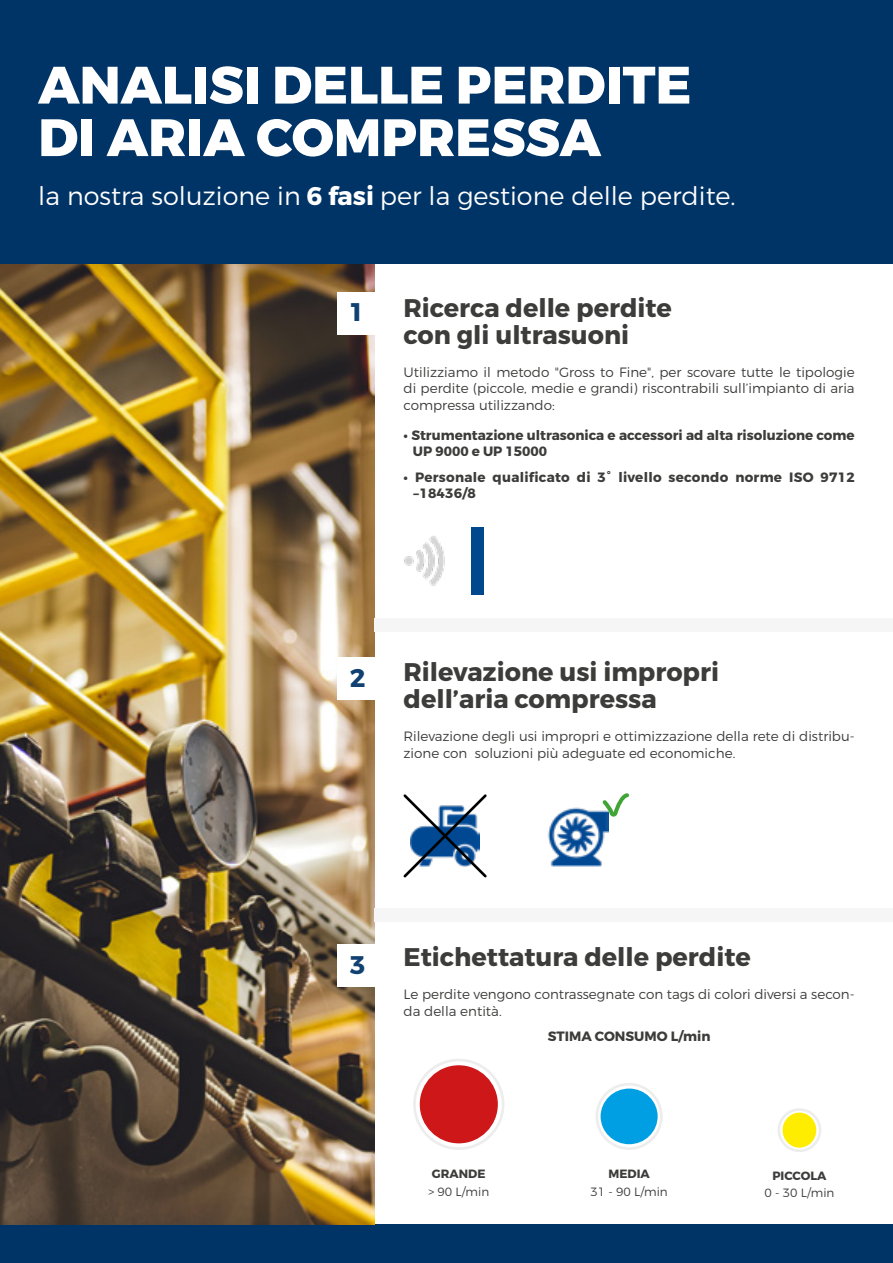
<style>
.page{position:relative;width:893px;height:1263px;background:#fff}
.page>*{position:absolute;margin:0;border:0;box-sizing:border-box;transform-origin:0 0}
.t1{font:800 52.5px/52.5px "Montserrat";color:#fff}
.t2{font:700 25.5px/27px "Montserrat";color:#3c3c3b}
.t3{font:300 25.5px "Montserrat";color:#fff}
.t4{font:700 25.5px "Montserrat";color:#104172}
.t5{font:300 13.5px/16.5px "Montserrat";color:#3c3c3b}
.t6{font:700 13.5px/16.5px "Montserrat";color:#3c3c3b}
.t7{font:700 13.5px/16.5px "Montserrat";letter-spacing:.02em;color:#3c3c3b}
.t8{font:300 12px "Montserrat";color:#3c3c3b}
.t9{font:700 12px "Montserrat";color:#3c3c3b}
.s1{font-weight:700}
</style>
<div class="page">
<div style="left:0;top:1225px;width:893px;height:38px;background:#003466"></div>
<img style="left:0;top:264px;width:374px;height:961px">
<div style="left:374px;top:908px;width:519px;height:13px;background:#f6f6f6"></div>
<div style="left:374px;top:618px;width:519px;height:13px;background:#f6f6f6"></div>
<div style="left:0;top:0;width:893px;height:264px;background:#003466"></div>
<div style="left:337px;top:292px;width:44px;height:42px;background:#fff"></div>
<div style="left:337px;top:657px;width:44px;height:43px;background:#fff"></div>
<div style="left:337px;top:944px;width:44px;height:43px;background:#fff"></div>
<div style="left:413px;top:1059px;width:91px;height:91px;border:3px solid #ededed;border-radius:50%"></div>
<div style="left:420px;top:1065px;width:78px;height:78px;background:#cd1719;border-radius:50%"></div>
<div style="left:596px;top:1083px;width:67px;height:67px;border:3px solid #ededed;border-radius:50%"></div>
<div style="left:601px;top:1088px;width:57px;height:56px;background:#009fe3;border-radius:50%"></div>
<div style="left:777px;top:1108px;width:44px;height:44px;border:3px solid #ededed;border-radius:50%"></div>
<div style="left:783px;top:1112px;width:33px;height:36px;background:#ffed00;border-radius:50%"></div>
<img style="left:548px;top:807px;width:60px;height:60px">
<svg style="left:403px;top:794px;width:84px;height:84px"></svg>
<svg style="left:599px;top:793px;width:30px;height:26px"></svg>
<img style="left:404px;top:536px;width:41px;height:50px">
<div style="left:471px;top:527px;width:13px;height:67px;background:#00488d"></div>
<h1 class="t1" style="left:38px;top:60px;width:655px">ANALISI DELLE PERDITE<br>DI ARIA COMPRESSA</h1>
<h2 class="t3" style="left:38px;top:181px;width:699px">la nostra soluzione in <span class="s1">6 fasi</span> per la gestione delle perdite.</h2>
<h2 class="t4" style="left:349px;top:296px;width:17px">1</h2>
<h2 class="t2" style="left:403px;top:295px;width:270px">Ricerca delle perdite con gli ultrasuoni</h2>
<p class="t5" style="left:403px;top:364px;width:453px;text-align:justify">Utilizziamo il metodo "Gross to Fine", per scovare tutte le tipologie di perdite (piccole, medie e grandi) riscontrabili sull’impianto di aria compressa utilizzando:</p>
<p class="t6" style="left:413px;top:427px;width:443px;text-indent:-9px">• Strumentazione ultrasonica e accessori ad alta risoluzione come<br>UP 9000 e UP 15000</p>
<p class="t7" style="left:414px;top:469px;width:443px;text-indent:-10px">• Personale qualificato di 3° livello secondo norme ISO 9712 –18436/8</p>
<h2 class="t4" style="left:350px;top:662px;width:17px">2</h2>
<h2 class="t2" style="left:403px;top:659px;width:317px">Rilevazione usi impropri dell’aria compressa</h2>
<p class="t5" style="left:403px;top:728px;width:453px">Rilevazione degli usi impropri e ottimizzazione della rete di distribu&shy;zione con soluzioni più adeguate ed economiche.</p>
<h2 class="t4" style="left:350px;top:949px;width:17px">3</h2>
<h2 class="t2" style="left:403px;top:944px;width:349px">Etichettatura delle perdite</h2>
<p class="t5" style="left:403px;top:986px;width:453px">Le perdite vengono contrassegnate con tags di colori diversi a secon&shy;da della entità.</p>
<p class="t6" style="left:548px;top:1028px;width:164px">STIMA CONSUMO L/min</p>
<p class="t9" style="left:432px;top:1166px;width:55px">GRANDE</p>
<p class="t8" style="left:428px;top:1184px;width:62px">&gt; 90 L/min</p>
<p class="t9" style="left:608px;top:1166px;width:43px">MEDIA</p>
<p class="t8" style="left:590px;top:1184px;width:79px">31 - 90 L/min</p>
<p class="t9" style="left:772px;top:1168px;width:56px">PICCOLA</p>
<p class="t8" style="left:764px;top:1185px;width:72px">0 - 30 L/min</p>
</div>
